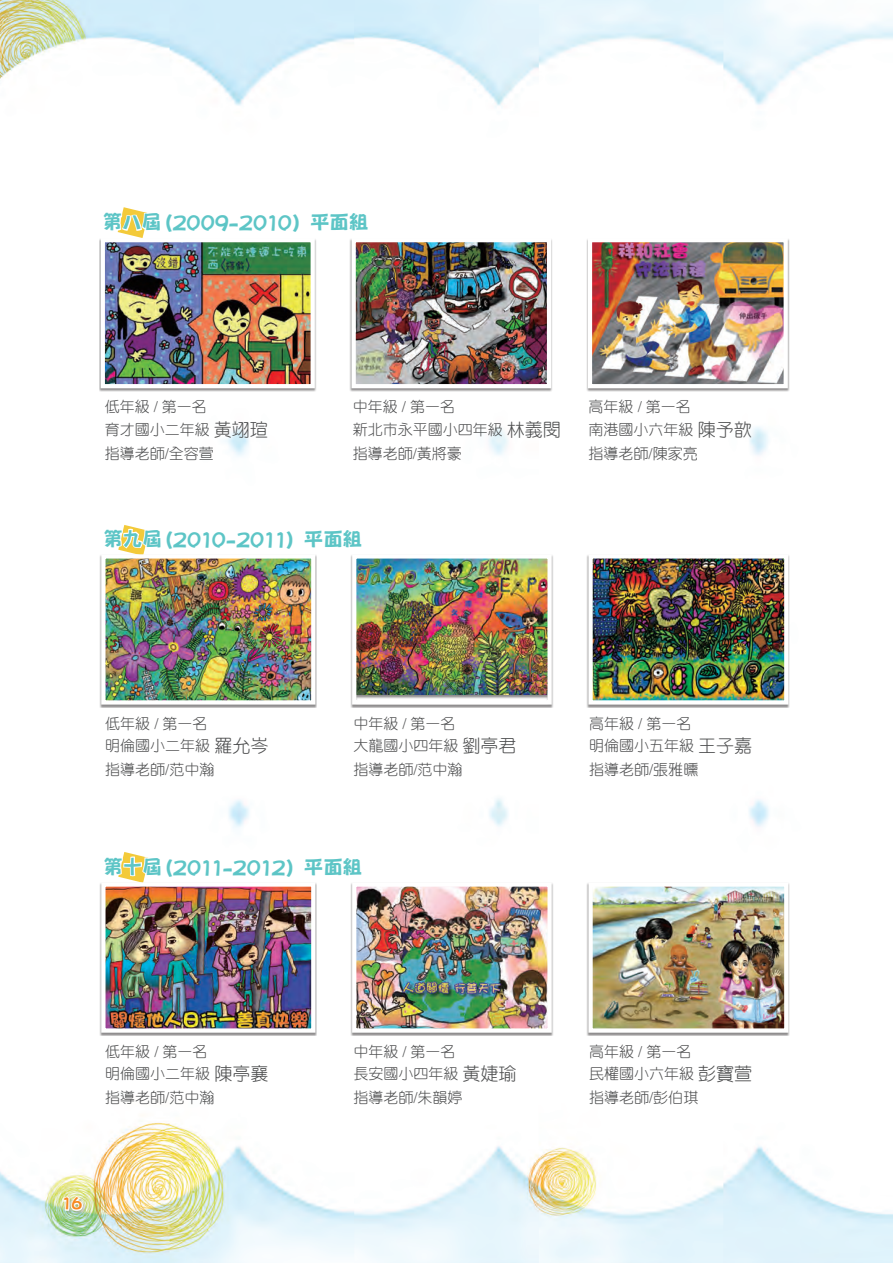
<style>
.page{position:relative;width:893px;height:1263px;background:#fff}
.page>*{position:absolute;margin:0;border:0;box-sizing:border-box;transform-origin:0 0}
.t1{font:19.5px "Chiau Hei Extra Big 5";color:#5dc5c6}
._1-10屆-2-學校姓名{font:15px "DF Yuan Lt HKP BF";color:#4b4c4d}
._1-10屆-3-指導老師{font:15px "DF Yuan Lt HKP BF";color:#4b4c4d}
._1-10屆-1-年級{font:15px "DF Yuan Lt HKP BF";color:#4b4c4d}
.t2{font:15px "Chiau Hei Extra Big 5";color:#f6891f}
.s1{font-size:18px}
</style>
<div class="page">
<img style="left:0;top:0;width:892px;height:1263px">
<div style="left:63px;top:1196px;width:24px;height:18px;background:#8a8f9d;opacity:.45"></div>
<svg style="left:62px;top:1195px;width:22px;height:17px"></svg>
<div style="left:99px;top:238px;width:217px;height:154px;background:#231f20;opacity:.51"></div>
<img style="left:106px;top:243px;width:204px;height:140px">
<div style="left:101px;top:238px;width:214px;height:150px;border:4px solid #fff"></div>
<div style="left:349px;top:238px;width:203px;height:154px;background:#231f20;opacity:.51"></div>
<img style="left:356px;top:243px;width:190px;height:140px">
<div style="left:351px;top:238px;width:200px;height:150px;border:4px solid #fff"></div>
<div style="left:585px;top:238px;width:204px;height:154px;background:#231f20;opacity:.51"></div>
<img style="left:592px;top:243px;width:190px;height:140px">
<div style="left:587px;top:238px;width:200px;height:150px;border:4px solid #fff"></div>
<svg style="left:100px;top:207px;width:130px;height:31px"></svg>
<div style="left:228px;top:223px;width:11px;height:5px;border:2px solid #fff"></div>
<svg style="left:237px;top:212px;width:63px;height:23px"></svg>
<svg style="left:309px;top:211px;width:60px;height:22px"></svg>
<div style="left:99px;top:554px;width:218px;height:154px;background:#231f20;opacity:.51"></div>
<img style="left:106px;top:559px;width:204px;height:140px">
<div style="left:101px;top:554px;width:214px;height:150px;border:4px solid #fff"></div>
<div style="left:350px;top:554px;width:203px;height:154px;background:#231f20;opacity:.51"></div>
<img style="left:357px;top:559px;width:189px;height:135px">
<div style="left:352px;top:554px;width:199px;height:150px;border:4px solid #fff"></div>
<div style="left:586px;top:554px;width:204px;height:154px;background:#231f20;opacity:.51"></div>
<img style="left:593px;top:559px;width:190px;height:140px">
<div style="left:588px;top:554px;width:200px;height:150px;border:4px solid #fff"></div>
<svg style="left:101px;top:520px;width:127px;height:36px"></svg>
<div style="left:226px;top:539px;width:10px;height:5px;border:2px solid #fff"></div>
<svg style="left:234px;top:528px;width:60px;height:23px"></svg>
<svg style="left:302px;top:527px;width:61px;height:22px"></svg>
<div style="left:99px;top:882px;width:218px;height:154px;background:#231f20;opacity:.51"></div>
<img style="left:106px;top:887px;width:204px;height:140px">
<div style="left:101px;top:882px;width:214px;height:150px;border:4px solid #fff"></div>
<div style="left:350px;top:882px;width:203px;height:154px;background:#231f20;opacity:.51"></div>
<img style="left:357px;top:887px;width:189px;height:140px">
<div style="left:352px;top:882px;width:199px;height:150px;border:4px solid #fff"></div>
<div style="left:586px;top:882px;width:204px;height:154px;background:#231f20;opacity:.51"></div>
<img style="left:593px;top:887px;width:190px;height:140px">
<div style="left:588px;top:882px;width:200px;height:150px;border:4px solid #fff"></div>
<svg style="left:101px;top:852px;width:121px;height:31px"></svg>
<div style="left:222px;top:867px;width:11px;height:5px;border:2px solid #fff"></div>
<svg style="left:231px;top:856px;width:63px;height:23px"></svg>
<svg style="left:302px;top:855px;width:61px;height:22px"></svg>
<p class="t1" style="left:103px;top:212px;width:267px">第八屆(2009-2010) 平面組</p>
<p class="_1-10屆-1-年級" style="left:105px;top:399px;width:104px">低年級 / 第一名</p>
<p class="_1-10屆-2-學校姓名" style="left:105px;top:422px;width:165px">育才國小二年級 <span class="s1">黃翊瑄</span></p>
<p class="_1-10屆-3-指導老師" style="left:105px;top:446px;width:111px">指導老師/全容萱</p>
<p class="_1-10屆-1-年級" style="left:353px;top:399px;width:104px">中年級 / 第一名</p>
<p class="_1-10屆-2-學校姓名" style="left:353px;top:422px;width:210px">新北市永平國小四年級 <span class="s1">林義閔</span></p>
<p class="_1-10屆-3-指導老師" style="left:353px;top:446px;width:111px">指導老師/黃將豪</p>
<p class="t1" style="left:103px;top:528px;width:260px">第九屆(2010-2011) 平面組</p>
<p class="_1-10屆-1-年級" style="left:588px;top:399px;width:104px">高年級 / 第一名</p>
<p class="_1-10屆-2-學校姓名" style="left:588px;top:422px;width:165px">南港國小六年級 <span class="s1">陳予歆</span></p>
<p class="_1-10屆-3-指導老師" style="left:588px;top:446px;width:111px">指導老師/陳家亮</p>
<p class="_1-10屆-1-年級" style="left:105px;top:715px;width:104px">低年級 / 第一名</p>
<p class="_1-10屆-2-學校姓名" style="left:105px;top:738px;width:165px">明倫國小二年級 <span class="s1">羅允岑</span></p>
<p class="_1-10屆-3-指導老師" style="left:105px;top:762px;width:111px">指導老師/范中瀚</p>
<p class="_1-10屆-1-年級" style="left:353px;top:715px;width:104px">中年級 / 第一名</p>
<p class="_1-10屆-2-學校姓名" style="left:353px;top:738px;width:165px">大龍國小四年級 <span class="s1">劉亭君</span></p>
<p class="_1-10屆-3-指導老師" style="left:353px;top:762px;width:111px">指導老師/范中瀚</p>
<p class="t1" style="left:103px;top:856px;width:260px">第十屆(2011-2012) 平面組</p>
<p class="_1-10屆-1-年級" style="left:105px;top:1043px;width:104px">低年級 / 第一名</p>
<p class="_1-10屆-2-學校姓名" style="left:105px;top:1066px;width:165px">明倫國小二年級 <span class="s1">陳亭襄</span></p>
<p class="_1-10屆-3-指導老師" style="left:105px;top:1090px;width:111px">指導老師/范中瀚</p>
<p class="t2" style="left:62px;top:1195px;width:21px">16</p>
<p class="_1-10屆-1-年級" style="left:353px;top:1043px;width:104px">中年級 / 第一名</p>
<p class="_1-10屆-2-學校姓名" style="left:353px;top:1066px;width:165px">長安國小四年級 <span class="s1">黃婕瑜</span></p>
<p class="_1-10屆-3-指導老師" style="left:353px;top:1090px;width:111px">指導老師/朱韻婷</p>
<p class="_1-10屆-1-年級" style="left:589px;top:715px;width:104px">高年級 / 第一名</p>
<p class="_1-10屆-2-學校姓名" style="left:589px;top:738px;width:165px">明倫國小五年級 <span class="s1">王子嘉</span></p>
<p class="_1-10屆-3-指導老師" style="left:589px;top:762px;width:111px">指導老師/張雅曛</p>
<p class="_1-10屆-1-年級" style="left:589px;top:1043px;width:104px">高年級 / 第一名</p>
<p class="_1-10屆-2-學校姓名" style="left:589px;top:1066px;width:165px">民權國小六年級 <span class="s1">彭寶萱</span></p>
<p class="_1-10屆-3-指導老師" style="left:589px;top:1090px;width:111px">指導老師/彭伯琪</p>
</div>
